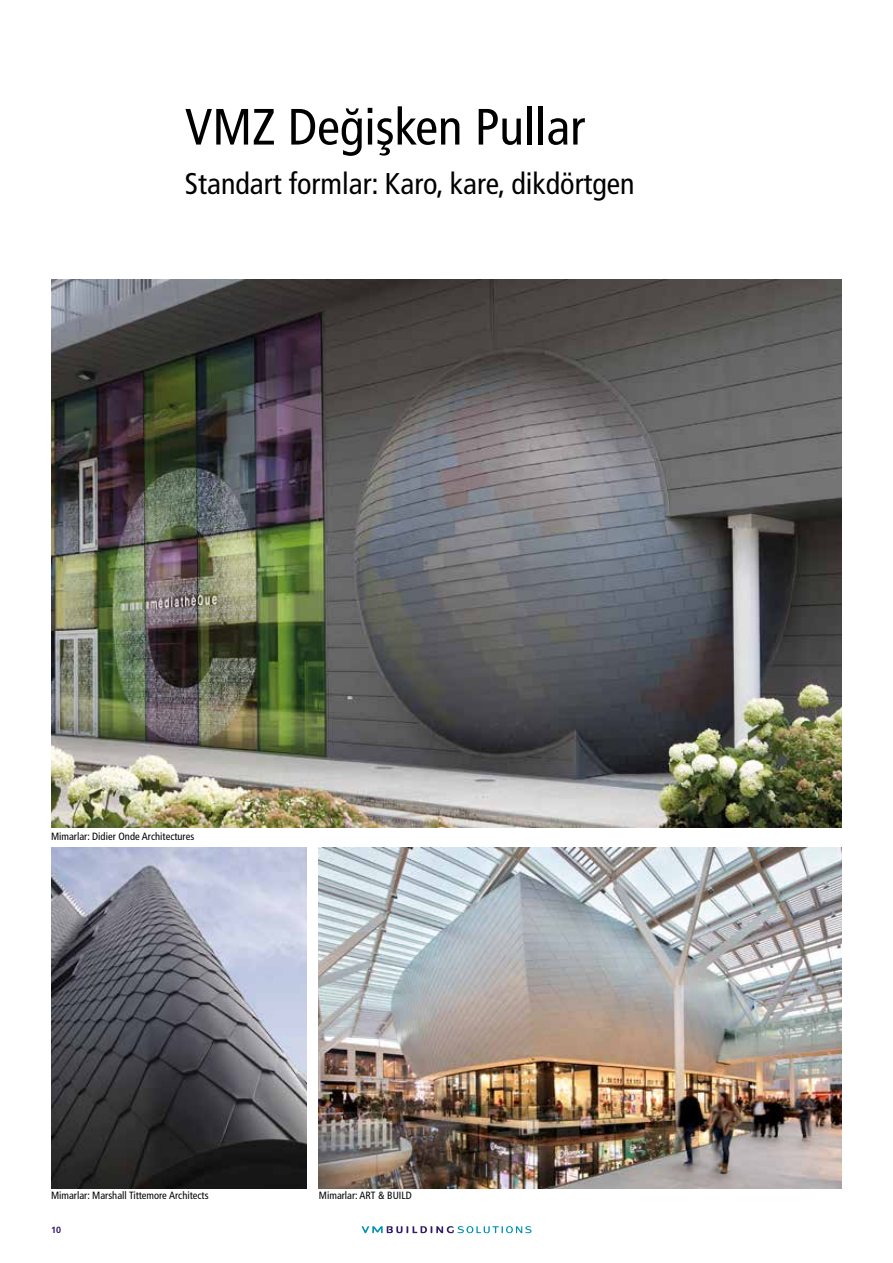
<style>
.page{position:relative;width:893px;height:1263px;background:#fff}
.page>*{position:absolute;margin:0;border:0;box-sizing:border-box;transform-origin:0 0}
.t1{font:condensed 51px "Frutiger LT Pro";color:#000}
.t2{font:condensed 30px "Frutiger LT Pro";color:#000}
.t3{font:condensed 10.5px "Frutiger LT Pro";color:#000}
.t4{font:700 9px "Frutiger LT Pro";color:#311c67}
</style>
<div class="page">
<svg style="left:361px;top:1226px;width:171px;height:7px"></svg>
<img style="left:51px;top:848px;width:255px;height:340px">
<img style="left:319px;top:848px;width:522px;height:340px">
<img style="left:51px;top:280px;width:791px;height:547px">
<h1 class="t1" style="left:185px;top:97px;width:402px">VMZ Değişken Pullar</h1>
<h2 class="t2" style="left:185px;top:166px;width:451px">Standart formlar: Karo, kare, dikdörtgen</h2>
<p class="t3" style="left:51px;top:830px;width:145px">Mimarlar: Didier Onde Architectures</p>
<p class="t3" style="left:51px;top:1189px;width:159px">Mimarlar: Marshall Tittemore Architects</p>
<p class="t3" style="left:319px;top:1189px;width:94px">Mimarlar: ART &amp; BUILD</p>
<p class="t4" style="left:51px;top:1224px;width:12px">10</p>
</div>
